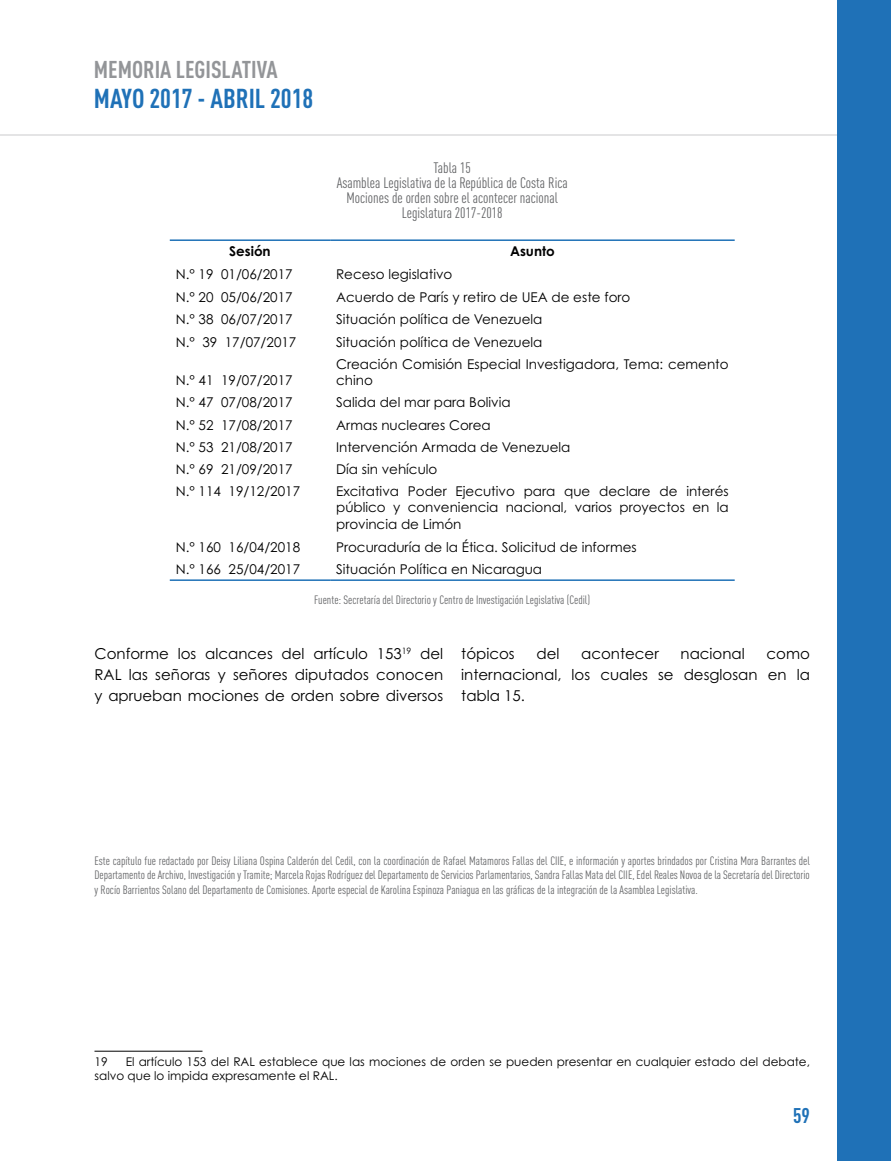
<style>
.page{position:relative;width:891px;height:1161px;background:#fff}
.page>*{position:absolute;margin:0;border:0;box-sizing:border-box;transform-origin:0 0}
.t1{font:700 27px "FFDIN Pro Cond";color:#1f71b7}
.t2{font:700 24px "FFDIN Pro Cond";color:#939598}
.t3{font:700 21px "FFDIN Pro Cond";color:#1f71b7}
.t4{font:15px/21px "Century Gothic Std";color:#000;text-align:justify}
.t5{font:15px/15px "FFDIN Pro Cond";color:#636466;text-align:center}
.t6{font:13.5px/16.2px "Century Gothic Std";color:#000}
.t7{font:700 13.5px "Century Gothic Std";color:#000}
.t8{font:12px/14.4px "FFDIN Pro Cond";color:#636466;text-align:justify}
.t9{font:12px/14.4px "Century Gothic Std";color:#000}
</style>
<div class="page">
<hr style="left:0;top:135px;width:891px;height:1px;background:#939598">
<div style="left:837px;top:0;width:54px;height:1161px;background:#1f71b7"></div>
<hr style="left:94px;top:1051px;width:108px;height:1px;background:#000">
<hr style="left:170px;top:239px;width:160px;height:2px;background:#1f71b7">
<hr style="left:330px;top:239px;width:405px;height:2px;background:#1f71b7">
<hr style="left:170px;top:579px;width:160px;height:2px;background:#1f71b7">
<hr style="left:330px;top:579px;width:405px;height:2px;background:#1f71b7">
<h2 class="t2" style="left:94px;top:51px;width:185px">MEMORIA LEGISLATIVA</h2>
<h1 class="t1" style="left:94px;top:78px;width:221px">MAYO 2017 - ABRIL 2018</h1>
<p class="t5" style="left:337px;top:160px;width:233px">Tabla 15<br>Asamblea Legislativa de la República de Costa Rica<br>Mociones de orden sobre el acontecer nacional<br>Legislatura 2017-2018</p>
<p class="t7" style="left:229px;top:243px;width:43px">Sesión</p>
<p class="t7" style="left:510px;top:243px;width:46px">Asunto</p>
<p class="t6" style="left:176px;top:266px;width:118px">N.° 19 01/06/2017</p>
<p class="t6" style="left:336px;top:266px;width:118px">Receso legislativo</p>
<p class="t6" style="left:176px;top:289px;width:118px">N.° 20 05/06/2017</p>
<p class="t6" style="left:336px;top:289px;width:296px">Acuerdo de París y retiro de UEA de este foro</p>
<p class="t6" style="left:176px;top:311px;width:118px">N.° 38 06/07/2017</p>
<p class="t6" style="left:336px;top:311px;width:208px">Situación política de Venezuela</p>
<p class="t6" style="left:176px;top:334px;width:122px">N.° 39 17/07/2017</p>
<p class="t6" style="left:336px;top:334px;width:208px">Situación política de Venezuela</p>
<p class="t6" style="left:176px;top:372px;width:118px">N.° 41 19/07/2017</p>
<p class="t6" style="left:336px;top:356px;width:394px">Creación Comisión Especial Investigadora, Tema: cemento chino</p>
<p class="t6" style="left:176px;top:394px;width:118px">N.° 47 07/08/2017</p>
<p class="t6" style="left:336px;top:394px;width:176px">Salida del mar para Bolivia</p>
<p class="t6" style="left:176px;top:417px;width:118px">N.° 52 17/08/2017</p>
<p class="t6" style="left:336px;top:417px;width:156px">Armas nucleares Corea</p>
<p class="t6" style="left:176px;top:439px;width:118px">N.° 53 21/08/2017</p>
<p class="t6" style="left:336px;top:439px;width:236px">Intervención Armada de Venezuela</p>
<p class="t6" style="left:176px;top:461px;width:118px">N.° 69 21/09/2017</p>
<p class="t6" style="left:336px;top:461px;width:103px">Día sin vehículo</p>
<p class="t6" style="left:176px;top:483px;width:126px">N.° 114 19/12/2017</p>
<p class="t6" style="left:336px;top:483px;width:394px;text-align:justify">Excitativa Poder Ejecutivo para que declare de interés público y conveniencia nacional, varios proyectos en la provincia de Limón</p>
<p class="t6" style="left:176px;top:539px;width:126px">N.° 160 16/04/2018</p>
<p class="t6" style="left:336px;top:539px;width:302px">Procuraduría de la Ética. Solicitud de informes</p>
<p class="t6" style="left:176px;top:561px;width:126px">N.° 166 25/04/2017</p>
<p class="t6" style="left:336px;top:561px;width:208px">Situación Política en Nicaragua</p>
<p class="t8" style="left:314px;top:591px;width:277px">Fuente: Secretaría del Directorio y Centro de Investigación Legislativa (Cedil)</p>
<p class="t4" style="left:94px;top:643px;width:350px">Conforme los alcances del artículo 153<sup>19</sup> del RAL las señoras y señores diputados conocen y aprueban mociones de orden sobre diversos</p>
<p class="t4" style="left:461px;top:643px;width:55px">tópicos</p>
<p class="t4" style="left:536px;top:643px;width:25px">del</p>
<p class="t4" style="left:581px;top:643px;width:79px">acontecer</p>
<p class="t4" style="left:681px;top:643px;width:66px">nacional</p>
<p class="t4" style="left:461px;top:643px;width:350px;text-indent:305px">como internacional, los cuales se desglosan en la tabla 15.</p>
<p class="t8" style="left:94px;top:853px;width:717px">Este capítulo fue redactado por Deisy Liliana Ospina Calderón del Cedil, con la coordinación de Rafael Matamoros Fallas del CIIE, e información y aportes brindados por Cristina Mora Barrantes del Departamento de Archivo, Investigación y Tramite; Marcela Rojas Rodríguez del Departamento de Servicios Parlamentarios, Sandra Fallas Mata del CIIE, Edel Reales Novoa de la Secretaría del Directorio y Rocío Barrientos Solano del Departamento de Comisiones. Aporte especial de Karolina Espinoza Paniagua en las gráficas de la integración de la Asamblea Legislativa.</p>
<p class="t9" style="left:94px;top:1054px;width:717px;text-indent:31px">El artículo 153 del RAL establece que las mociones de orden se pueden presentar en cualquier estado del debate, salvo que lo impida expresamente el RAL.</p>
<p class="t9" style="left:94px;top:1054px;width:15px">19</p>
<h3 class="t3" style="left:793px;top:1100px;width:18px">59</h3>
</div>
